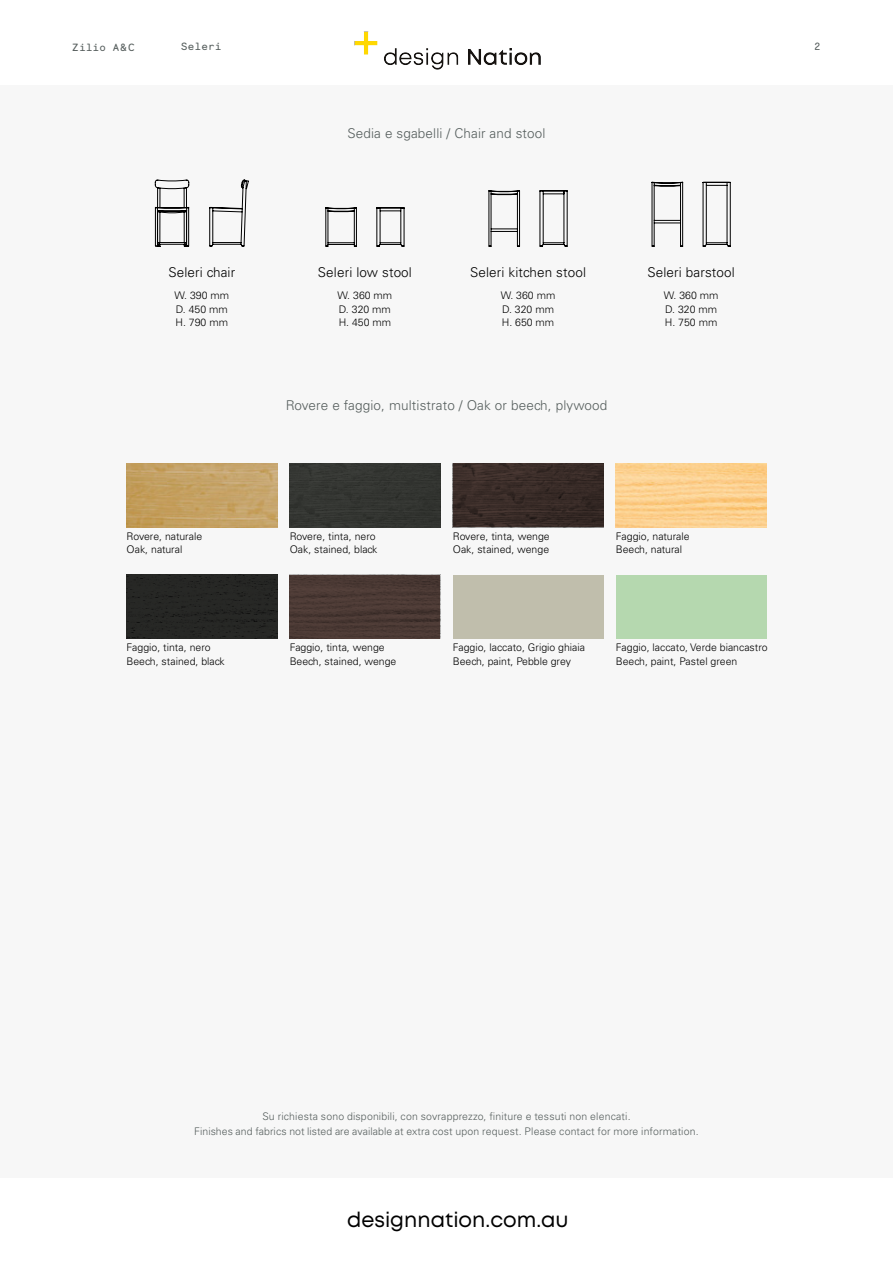
<style>
.page{position:relative;width:893px;height:1263px;background:#fff}
.page>*{position:absolute;margin:0;border:0;box-sizing:border-box;transform-origin:0 0}
.t1{font:21px "Mont";color:#000}
.t2{font:300 13.5px "Univers";letter-spacing:.01em;color:#565e5d}
.t3{font:300 13.5px "Univers";letter-spacing:.01em;color:#000}
.t4{font:300 10.5px/13.5px "Univers";color:#000}
.t5{font:300 10.5px/15px "Univers";letter-spacing:.01em;color:#565e5d;text-align:center}
.t6{font:10.5px "Monosten A";letter-spacing:.025em;color:#565e5d}
</style>
<div class="page">
<div style="left:0;top:85px;width:893px;height:1093px;background:#f7f7f7"></div>
<svg style="left:155px;top:180px;width:94px;height:67px"></svg>
<svg style="left:488px;top:190px;width:80px;height:57px"></svg>
<svg style="left:651px;top:182px;width:80px;height:65px"></svg>
<svg style="left:325px;top:207px;width:79px;height:40px"></svg>
<div style="left:453px;top:575px;width:150px;height:63px;background:#c0beac"></div>
<div style="left:616px;top:575px;width:150px;height:63px;background:#b5d8af"></div>
<div style="left:127px;top:575px;width:150px;height:63px;background:#262725"></div>
<img style="left:616px;top:463px;width:150px;height:64px">
<img style="left:127px;top:463px;width:150px;height:64px">
<div style="left:290px;top:575px;width:150px;height:63px;background:#4b3934"></div>
<div style="left:290px;top:463px;width:150px;height:64px;background:#333531"></div>
<div style="left:453px;top:463px;width:150px;height:64px;background:#382b27"></div>
<img style="left:354px;top:31px;width:187px;height:39px">
<p class="t6" style="left:72px;top:41px;width:64px">Zilio A&amp;C</p>
<p class="t6" style="left:181px;top:40px;width:42px">Seleri</p>
<p class="t6" style="left:814px;top:40px;width:8px">2</p>
<p class="t2" style="left:347px;top:125px;width:200px">Sedia e sgabelli / Chair and stool</p>
<p class="t3" style="left:168px;top:264px;width:68px">Seleri chair</p>
<p class="t4" style="left:174px;top:289px;width:56px">W. 390 mm<br>D. 450 mm<br>H. 790 mm</p>
<p class="t3" style="left:318px;top:264px;width:96px">Seleri low stool</p>
<p class="t4" style="left:338px;top:289px;width:56px">W. 360 mm<br>D. 320 mm<br>H. 450 mm</p>
<p class="t3" style="left:470px;top:264px;width:117px">Seleri kitchen stool</p>
<p class="t4" style="left:501px;top:289px;width:56px">W. 360 mm<br>D. 320 mm<br>H. 650 mm</p>
<p class="t3" style="left:647px;top:264px;width:89px">Seleri barstool</p>
<p class="t4" style="left:664px;top:289px;width:56px">W. 360 mm<br>D. 320 mm<br>H. 750 mm</p>
<p class="t2" style="left:286px;top:397px;width:323px">Rovere e faggio, multistrato / Oak or beech, plywood</p>
<p class="t4" style="left:127px;top:529px;width:77px">Rovere, naturale<br>Oak, natural</p>
<p class="t4" style="left:290px;top:529px;width:89px">Rovere, tinta, nero<br>Oak, stained, black</p>
<p class="t4" style="left:453px;top:529px;width:98px">Rovere, tinta, wenge<br>Oak, stained, wenge</p>
<p class="t4" style="left:616px;top:529px;width:75px">Faggio, naturale<br>Beech, natural</p>
<p class="t4" style="left:127px;top:640px;width:100px">Faggio, tinta, nero<br>Beech, stained, black</p>
<p class="t4" style="left:290px;top:640px;width:108px">Faggio, tinta, wenge<br>Beech, stained, wenge</p>
<p class="t4" style="left:453px;top:640px;width:134px">Faggio, laccato, Grigio ghiaia<br>Beech, paint, Pebble grey</p>
<p class="t4" style="left:616px;top:640px;width:153px">Faggio, laccato, Verde biancastro<br>Beech, paint, Pastel green</p>
<p class="t5" style="left:194px;top:1109px;width:506px">Su richiesta sono disponibili, con sovrapprezzo, finiture e tessuti non elencati.<br>Finishes and fabrics not listed are available at extra cost upon request. Please contact for more information.</p>
<h1 class="t1" style="left:347px;top:1206px;width:223px">designnation.com.au</h1>
</div>
